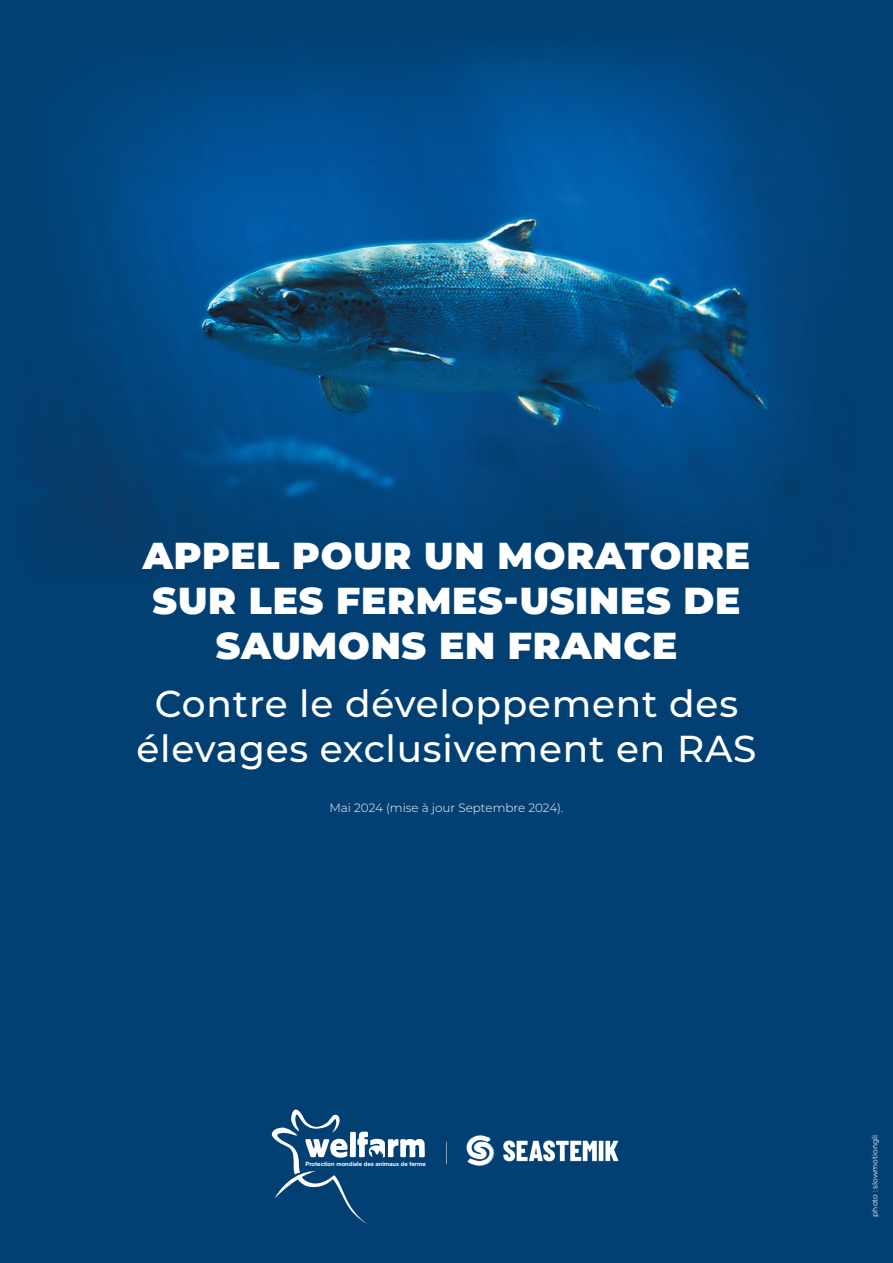
<style>
.page{position:relative;width:893px;height:1263px;background:#fff}
.page>*{position:absolute;margin:0;border:0;box-sizing:border-box;transform-origin:0 0}
.t1{font:900 37.5px/45px "Montserrat";letter-spacing:.02em;color:#fff;text-align:center}
.t2{font:500 37.5px/45px "Montserrat";letter-spacing:.02em;color:#fff;text-align:center}
.t3{font:300 12px "Montserrat";color:#fff}
.t4{font:7.5px "Montserrat";color:#fff}
.t5{font:700 5.85px "Helvetica Neue";color:#fff}
</style>
<div class="page">
<div style="left:0;top:0;width:893px;height:741px;background:#024073"></div>
<img style="left:60px;top:46px;width:764px;height:492px">
<div style="left:0;top:741px;width:893px;height:522px;background:#024073"></div>
<svg style="left:446px;top:1142px;width:1px;height:22px"></svg>
<svg style="left:270px;top:1106px;width:155px;height:118px;background:#245985"></svg>
<img style="left:455px;top:1130px;width:174px;height:41px">
<p class="t1" style="left:143px;top:531px;width:609px">APPEL POUR UN MORATOIRE<br>SUR LES FERMES-USINES DE<br>SAUMONS EN FRANCE</p>
<p class="t2" style="left:136px;top:680px;width:621px">Contre le développement des élevages exclusivement en RAS</p>
<p class="t3" style="left:329px;top:799px;width:236px">Mai 2024 (mise à jour Septembre 2024).</p>
<p class="t5" style="left:306px;top:1159px;width:122px">Protection mondiale des animaux de ferme</p>
<p class="t4" style="left:870px;top:1217px;width:83px;rotate:-90deg">photo : slowmotiongli</p>
</div>
